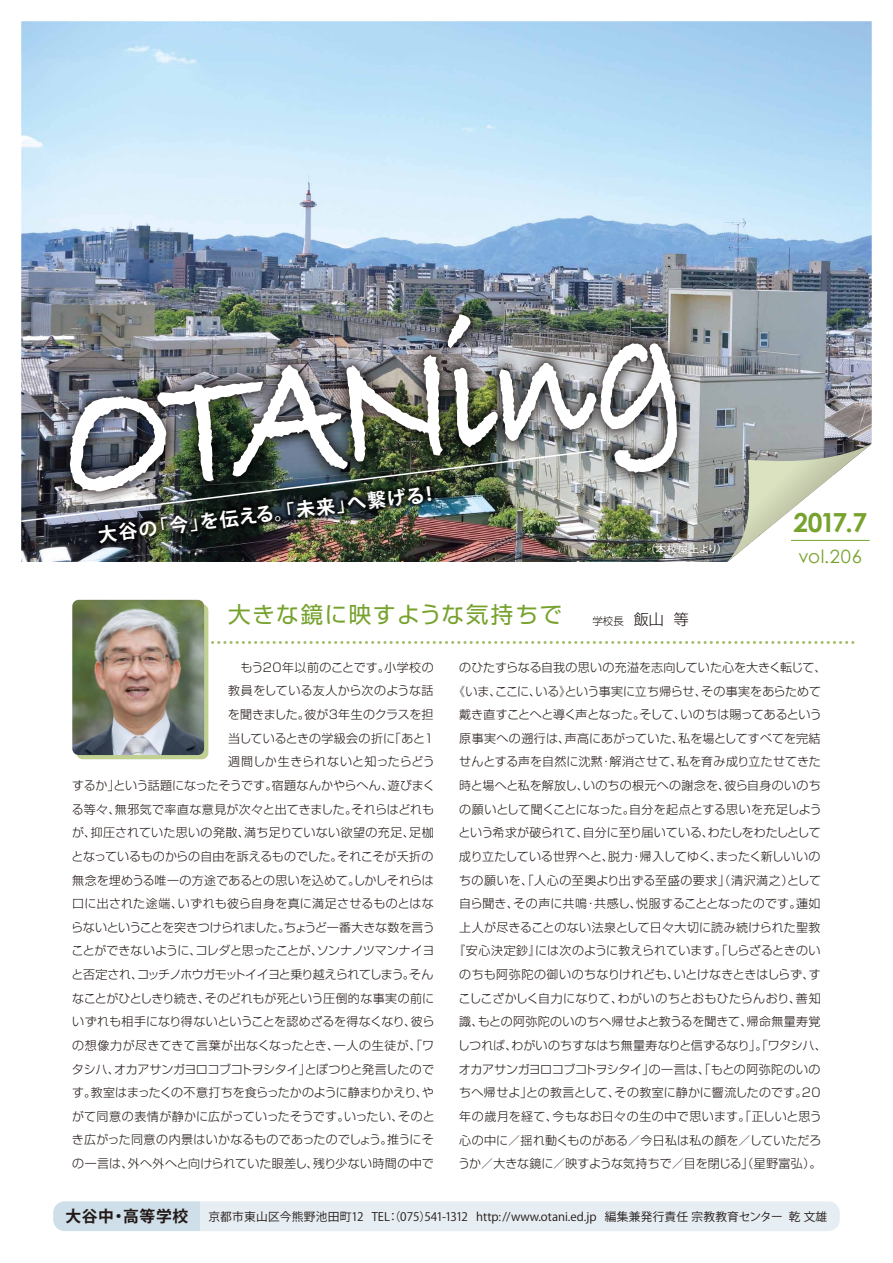
<style>
.page{position:relative;width:893px;height:1263px;background:#fff}
.page>*{position:absolute;margin:0;border:0;box-sizing:border-box;transform-origin:0 0}
.t1{font:180px "Bradley Hand ITCTT Bold";color:#fff;scale:.85 1}
.t2{font:700 26.25px "Century Gothic";color:#76a22d}
.t3{font:22.5px "Shin Go Pro";letter-spacing:.07em;color:#76a22d}
.t4{font:700 18.9px "Koz Go Pro";color:#fff}
.t5{font:18.3px "Century Gothic";letter-spacing:.04em;color:#76a22d}
.t6{font:700 15.75px "Koz Go Pro";letter-spacing:.04em;color:#221815}
.t7{font:300 12px/23.7px "Shin Go Pro";letter-spacing:.005em;color:#221815;text-align:right}
.t8{font:11.7px "Koz Go Pro";color:#221815}
.t9{font:700 10.5px "Futo Go B101 Pro";letter-spacing:.04em;color:#fff}
.t10{font:300 10.5px "Shin Go Pro";color:#221815}
.s1{font-size:15px}
</style>
<div class="page">
<div style="left:53px;top:1201px;width:787px;height:30px;background:#cedfe9;border-radius:11px"></div>
<div style="left:200px;top:1201px;width:640px;height:30px;background:#e6eef3"></div>
<img style="left:21px;top:21px;width:851px;height:541px">
<img style="left:38px;top:270px;width:673px;height:292px">
<img style="left:44px;top:277px;width:661px;height:285px">
<img style="left:21px;top:449px;width:573px;height:74px">
<svg style="left:727px;top:444px;width:145px;height:118px"></svg>
<hr style="left:791px;top:540px;width:79px;height:1px;background:#76a22d">
<svg style="left:208px;top:641px;width:645px;height:3px"></svg>
<div style="left:77px;top:604px;width:131px;height:155px;background:#c0cf92;border-radius:6px"></div>
<img style="left:72px;top:600px;width:132px;height:155px">
<img style="left:647px;top:540px;width:78px;height:18px">
<h1 class="t1" style="left:48px;top:342px;width:739px;rotate:-7deg">OTANing</h1>
<h3 class="t4" style="left:97px;top:522px;width:344px;rotate:-7deg">大谷の「今」を伝える。「未来」へ繋げる！</h3>
<p class="t9" style="left:645px;top:540px;width:84px">（本校屋上より）</p>
<h2 class="t2" style="left:793px;top:506px;width:75px">2017.7</h2>
<h3 class="t5" style="left:799px;top:545px;width:65px">vol.206</h3>
<h3 class="t3" style="left:228px;top:596px;width:336px">大きな鏡に映すような気持ちで</h3>
<p class="t10" style="left:592px;top:612px;width:98px">学校長 <span class="s1">飯山 等</span></p>
<p class="t7" style="left:71px;top:654px;width:365px">　もう20年以前のことです。小学校の<br>教員をしている友人から次のような話<br>を聞きました。彼が3年生のクラスを担<br>当しているときの学級会の折に「あと1<br>週間しか生きられないと知ったらどう<br>するか」という話題になったそうです。宿題なんかやらへん、遊びまくる等々、無邪気で率直な意見が次々と出てきました。それらはどれもが、抑圧されていた思いの発散、満ち足りていない欲望の充足、足枷となっているものからの自由を訴えるものでした。それこそが夭折の無念を埋めうる唯一の方途であるとの思いを込めて。しかしそれらは口に出された途端、いずれも彼ら自身を真に満足させるものとはならないということを突きつけられました。ちょうど一番大きな数を言うことができないように、コレダと思ったことが、ソンナノツマンナイヨと否定され、コッチノホウガモットイイヨと乗り越えられてしまう。そんなことがひとしきり続き、そのどれもが死という圧倒的な事実の前にいずれも相手になり得ないということを認めざるを得なくなり、彼らの想像力が尽きてきて言葉が出なくなったとき、一人の生徒が、「ワタシハ、オカアサンガヨロコブコトヲシタイ」とぽつりと発言したのです。教室はまったくの不意打ちを食らったかのように静まりかえり、やがて同意の表情が静かに広がっていったそうです。いったい、そのとき広がった同意の内景はいかなるものであったのでしょう。推うにその一言は、外へ外へと向けられていた眼差し、残り少ない時間の中で</p>
<p class="t7" style="left:453px;top:654px;width:375px;text-align:center">のひたすらなる自我の思いの充溢を志向していた心を大きく転じて、《いま、ここに、いる》という事実に立ち帰らせ、その事実をあらためて戴き直すことへと導く声となった。そして、いのちは賜ってあるという原事実への遡行は、声高にあがっていた、私を場としてすべてを完結せんとする声を自然に沈黙･解消させて、私を育み成り立たせてきた時と場へと私を解放し、いのちの根元への謝念を、彼ら自身のいのちの願いとして聞くことになった。自分を起点とする思いを充足しようという希求が破られて、自分に至り届いている、わたしをわたしとして成り立たしている世界へと、脱力･帰入してゆく、まったく新しいいのちの願いを、「人心の至奥より出ずる至盛の要求」（清沢満之）として自ら聞き、その声に共鳴･共感し、悦服することとなったのです。蓮如上人が尽きることのない法泉として日々大切に読み続けられた聖教『安心決定鈔』には次のように教えられています。「しらざるときのいのちも阿弥陀の御いのちなりけれども、いとけなきときはしらず、すこしこざかしく自力になりて、わがいのちとおもひたらんおり、善知識、もとの阿弥陀のいのちへ帰せよと教うるを聞きて、帰命無量寿覚しつれば、わがいのちすなはち無量寿なりと信ずるなり」。「ワタシハ、オカアサンガヨロコブコトヲシタイ」の一言は、「もとの阿弥陀のいのちへ帰せよ」との教言として、その教室に静かに響流したのです。20年の歳月を経て、今もなお日々の生の中で思います。「正しいと思う心の中に／揺れ動くものがある／今日私は私の顔を／していただろうか／大きな鏡に／映すような気持ちで／目を閉じる」（星野富弘）。</p>
<h3 class="t6" style="left:65px;top:1206px;width:124px">大谷中・高等学校</h3>
<p class="t8" style="left:208px;top:1209px;width:620px">京都市東山区今熊野池田町12 TEL：（075）541-1312 http://www.otani.ed.jp 編集兼発行責任 宗教教育センター 乾 文雄</p>
</div>
